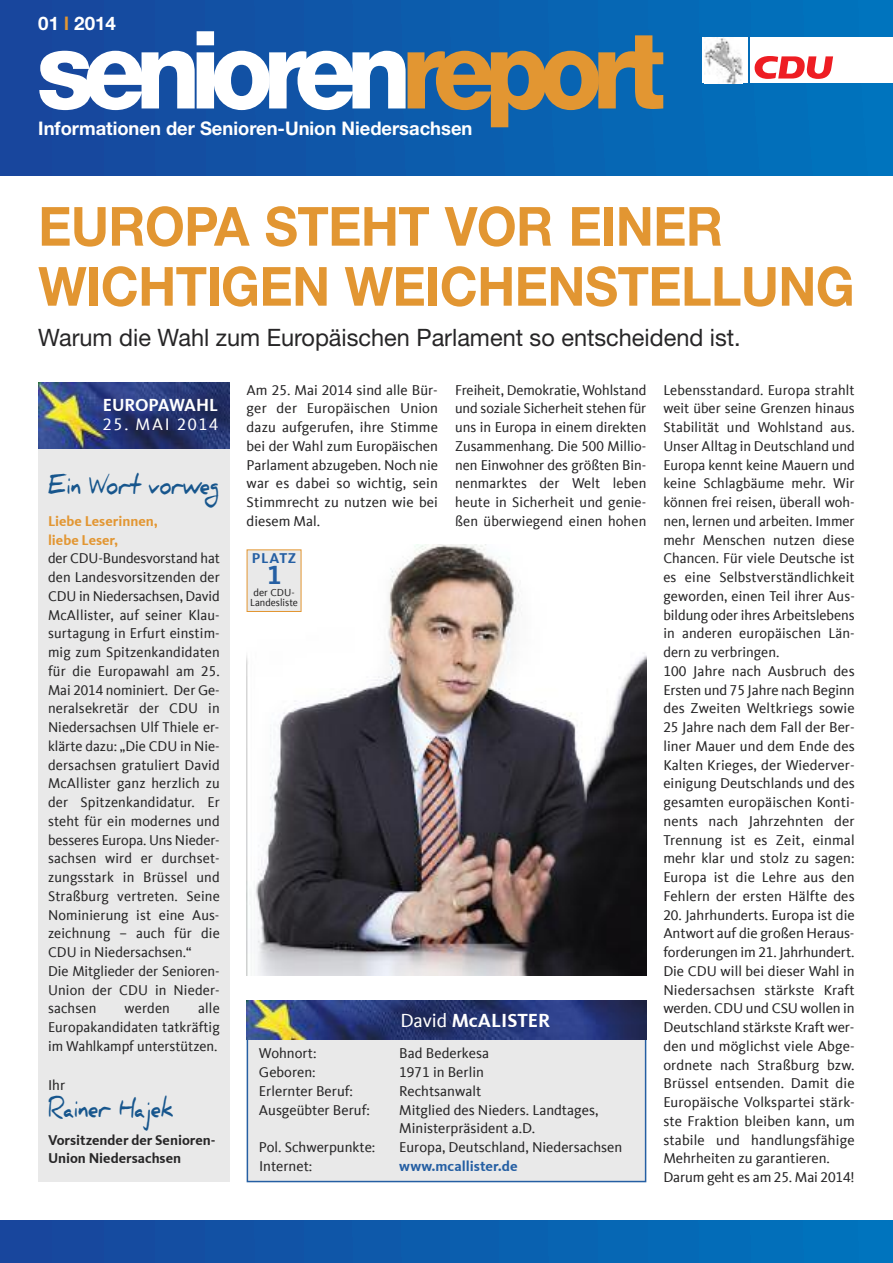
<style>
.page{position:relative;width:893px;height:1263px;background:#fff}
.page>*{position:absolute;margin:0;border:0;box-sizing:border-box;transform-origin:0 0}
.t1{font:800 108.15px "Helvetica Neue";letter-spacing:-.1em;color:#fff;scale:.95 1}
.t2{font:700 54px/60px "Helvetica Neue";letter-spacing:-.01em;color:#e29632;scale:.95 1}
.t3{font:700 27px "Daniel";color:#17568d;scale:.7 1}
.t4{font:700 27px "CDU Kievit Tab";color:#255fa3}
.t5{font:24px "Helvetica Neue";color:#272627}
.t6{font:700 19.5px "CDU Kievit Tab";color:#fff}
.t7{font:700 18.75px "Helvetica Neue";color:#fff}
.t8{font:700 18px "CDU Kievit Tab";letter-spacing:-.005em;color:#fff}
.t9{font:17.25px "CDU Kievit Tab";letter-spacing:.1em;color:#fff}
.t10{font:14.7px/18.8px "CDU Kievit Tab";letter-spacing:.005em;color:#272627}
.t11{font:700 14.7px/18.8px "CDU Kievit Tab";color:#272627}
.t12{font:700 14.7px/18.8px "CDU Kievit Tab";color:#e29632}
.t13{font:700 14.7px "CDU Kievit Tab";letter-spacing:.005em;color:#255fa3}
.t14{font:10.5px/10.5px "CDU Kievit Tab";color:#272627;text-align:center}
.s1{color:#e29632}
.s2{font-weight:400}
</style>
<div class="page">
<div style="left:0;top:1220px;width:893px;height:43px;background:linear-gradient(to right,#19449b,#0075bf)"></div>
<div style="left:0;top:0;width:893px;height:175px;background:linear-gradient(to right,#19449b,#0075be)"></div>
<div style="left:38px;top:388px;width:192px;height:793px;background:#e9e9e9"></div>
<div style="left:702px;top:38px;width:45px;height:45px;background:#fff"></div>
<img style="left:704px;top:38px;width:38px;height:45px">
<div style="left:750px;top:38px;width:143px;height:45px;background:#fff"></div>
<svg style="left:754px;top:56px;width:79px;height:23px"></svg>
<img style="left:247px;top:545px;width:399px;height:431px">
<div style="left:248px;top:1002px;width:397px;height:179px;background:#e9e9e9"></div>
<div style="left:247px;top:1001px;width:399px;height:181px;border:2px solid #255fa3"></div>
<img style="left:247px;top:1001px;width:399px;height:38px">
<img style="left:38px;top:383px;width:192px;height:65px">
<div style="left:247px;top:550px;width:54px;height:61px;background:#e9e9e9"></div>
<p class="t7" style="left:38px;top:17px;width:79px">01 <span class="s1">l</span> 2014</p>
<h1 class="t1" style="left:37px;top:31px;width:663px">senioren<span class="s1">report</span></h1>
<p class="t7" style="left:38px;top:122px;width:436px">Informationen der Senioren-Union Niedersachsen</p>
<h2 class="t2" style="left:38px;top:201px;width:861px">EUROPA STEHT VOR EINER<br>WICHTIGEN WEICHENSTELLUNG</h2>
<h3 class="t5" style="left:38px;top:329px;width:704px">Warum die Wahl zum Europäischen Parlament so entscheidend ist.</h3>
<p class="t8" style="left:103px;top:399px;width:117px">EuroPawahl</p>
<p class="t9" style="left:103px;top:414px;width:117px">25. MAI 2014</p>
<h3 class="t3" style="left:48px;top:469px;width:247px">Ein Wort vorweg</h3>
<p class="t12" style="left:48px;top:513px;width:111px">liebe leserinnen, liebe leser,</p>
<p class="t10" style="left:48px;top:549px;width:173px">der CDU-Bundesvorstand hat den Landesvorsitzenden der<br>CDU in Niedersachsen, David<br>McAllister, auf seiner Klau&shy;surtagung in Erfurt einstim&shy;mig zum Spitzenkandidaten für die Europawahl am 25.<br>Mai 2014 nominiert. Der Ge&shy;neralsekretär der CDU in<br>Niedersachsen Ulf Thiele er&shy;klärte dazu: „Die CDU in Nie&shy;dersachsen gratuliert David<br>McAllister ganz herzlich zu der Spitzenkandidatur. Er steht für ein modernes und besseres Europa. Uns Nieder&shy;sachsen wird er durchset&shy;zungsstark in Brüssel und<br>Straßburg vertreten. Seine<br>Nominierung ist eine Aus&shy;zeichnung – auch für die<br>CDU in Niedersachsen.“<br>Die Mitglieder der Senioren-<br>Union der CDU in Nieder&shy;sachsen</p>
<p class="t10" style="left:48px;top:999px;width:173px;text-align:justify;text-indent:150px">alle Europakandidaten tatkräftig im Wahlkampf unterstützen.</p>
<p class="t10" style="left:48px;top:1076px;width:19px">Ihr</p>
<h3 class="t3" style="left:48px;top:1092px;width:181px">Rainer Hajek</h3>
<p class="t11" style="left:48px;top:1132px;width:169px">Vorsitzender der Senioren&shy;union Niedersachsen</p>
<p class="t10" style="left:125px;top:999px;width:47px">werden</p>
<p class="t10" style="left:247px;top:380px;width:193px;text-align:justify">Am 25. Mai 2014 sind alle Bür&shy;ger der Europäischen Union dazu aufgerufen, ihre Stimme bei der Wahl zum Europäischen Parlament abzugeben. Noch nie war es dabei so wichtig, sein Stimmrecht zu nutzen wie bei diesem Mal.</p>
<p class="t10" style="left:455px;top:380px;width:193px;text-align:justify">Freiheit, Demokratie, Wohlstand und soziale Sicherheit stehen für uns in Europa in einem direkten Zusammenhang. Die 500 Millio&shy;nen Einwohner des größten Bin&shy;nenmarktes der Welt leben heute in Sicherheit und genie&shy;ßen überwiegend einen hohen</p>
<p class="t10" style="left:663px;top:380px;width:193px">Lebensstandard. Europa strahlt weit über seine Grenzen hinaus<br>Stabilität und Wohlstand aus.<br>Unser Alltag in Deutschland und<br>Europa kennt keine Mauern und keine Schlagbäume mehr. Wir können frei reisen, überall woh&shy;nen, lernen und arbeiten. Immer mehr Menschen nutzen diese<br>Chancen. Für viele Deutsche ist es eine Selbstverständlichkeit geworden, einen Teil ihrer Aus&shy;bildung oder ihres Arbeitslebens in anderen europäischen Län&shy;dern zu verbringen.<br>100 Jahre nach Ausbruch des<br>Ersten und 75 Jahre nach Beginn des Zweiten Weltkriegs sowie<br>25 Jahre nach dem Fall der Ber&shy;liner Mauer und dem Ende des<br>Kalten Krieges, der Wiederver&shy;einigung Deutschlands und des gesamten europäischen Konti&shy;nents nach Jahrzehnten der<br>Trennung ist es Zeit, einmal mehr klar und stolz zu sagen:<br>Europa ist die Lehre aus den<br>Fehlern der ersten Hälfte des</p>
<p class="t10" style="left:663px;top:905px;width:193px">20. Jahrhunderts. Europa ist die<br>Antwort auf die großen Heraus&shy;forderungen im 21. Jahrhundert.<br>Die CDU will bei dieser Wahl in<br>Niedersachsen stärkste Kraft werden. CDU und CSU wollen in<br>Deutschland stärkste Kraft wer&shy;den und möglichst viele Abge&shy;ordnete nach Straßburg bzw.<br>Brüssel entsenden. Damit die<br>Europäische Volkspartei stärk&shy;ste Fraktion bleiben kann, um stabile und handlungsfähige<br>Mehrheiten zu garantieren.<br>Darum geht es am 25. Mai 2014!</p>
<p class="t13" style="left:252px;top:553px;width:46px">Platz</p>
<h3 class="t4" style="left:267px;top:565px;width:16px">1</h3>
<p class="t14" style="left:250px;top:587px;width:49px">der CDU-<br>Landesliste</p>
<h3 class="t6" style="left:400px;top:1014px;width:151px"><span class="s2">David</span> McalIStEr</h3>
<p class="t10" style="left:259px;top:1044px;width:59px">Wohnort:</p>
<p class="t10" style="left:399px;top:1044px;width:91px">Bad Bederkesa</p>
<p class="t10" style="left:259px;top:1063px;width:58px">Geboren:</p>
<p class="t10" style="left:399px;top:1063px;width:86px">1971 in Berlin</p>
<p class="t10" style="left:259px;top:1082px;width:96px">Erlernter Beruf:</p>
<p class="t10" style="left:399px;top:1082px;width:83px">Rechtsanwalt</p>
<p class="t10" style="left:259px;top:1100px;width:112px">Ausgeübter Beruf:</p>
<p class="t10" style="left:399px;top:1100px;width:201px">Mitglied des Nieders. Landtages,<br>Ministerpräsident a.D.</p>
<p class="t10" style="left:259px;top:1138px;width:118px">Pol. Schwerpunkte:</p>
<p class="t10" style="left:399px;top:1138px;width:224px">Europa, Deutschland, Niedersachsen</p>
<p class="t10" style="left:259px;top:1157px;width:55px">Internet:</p>
<p class="t13" style="left:399px;top:1160px;width:120px">www.mcallister.de</p>
</div>
